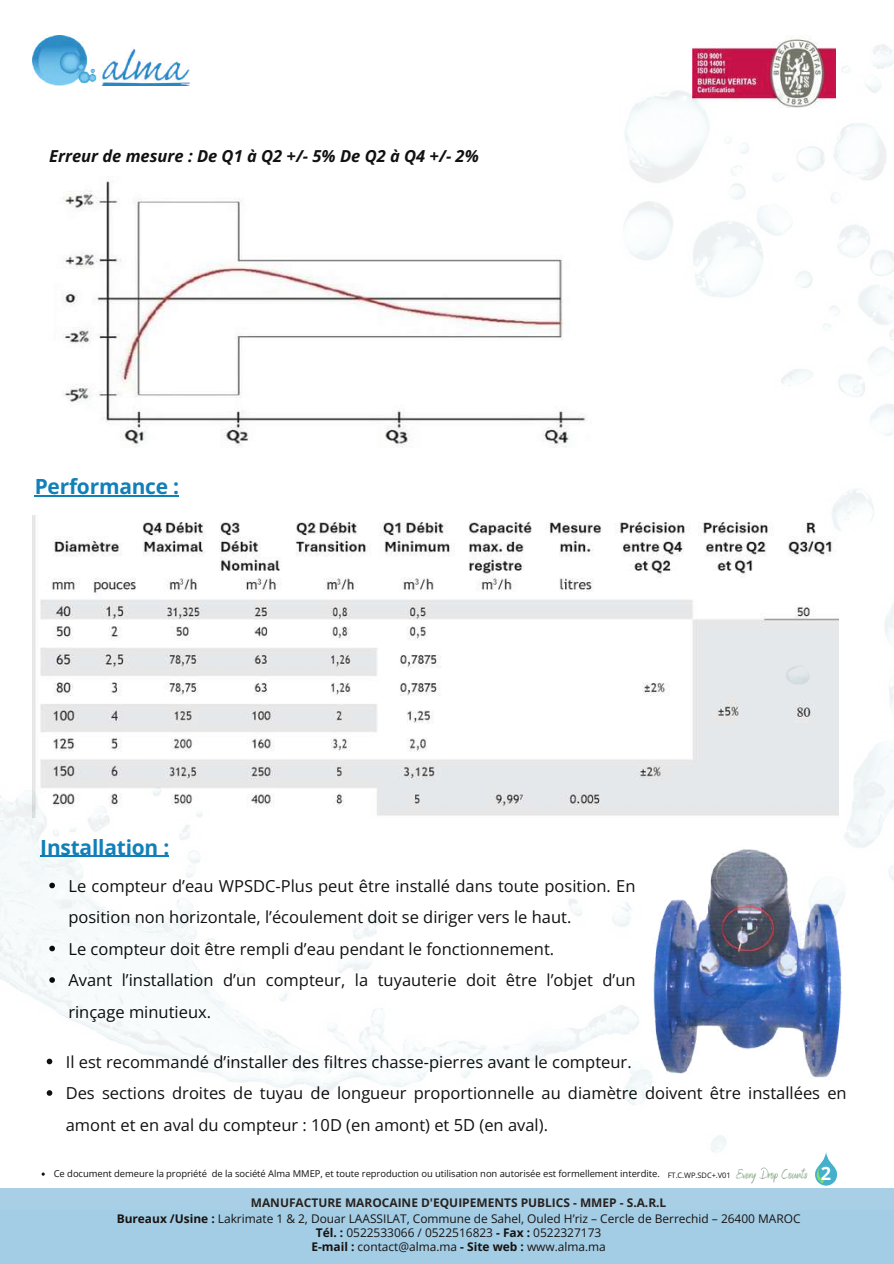
<style>
.page{position:relative;width:894px;height:1264px;background:#fff}
.page>*{position:absolute;margin:0;border:0;box-sizing:border-box;transform-origin:0 0}
.t1{font:700 20.85px "Open Sans";letter-spacing:-.01em;color:#0077b5}
.t2{font:700 18.15px "Open Sans";color:#fefefe}
.t3{font:16.5px/31.5px "Open Sans";color:#000}
.t4{font:italic 700 16.5px "Open Sans";color:#000}
.t5{font:12px/15.6px "Open Sans";color:#181310;text-align:center}
.t6{font:9.45px "Open Sans";letter-spacing:-.005em;color:#000}
.s1{font-size:7.5px}
.s2{font-weight:700}
</style>
<div class="page">
<div style="left:0;top:1188px;width:893px;height:75px;background:#a3cce5"></div>
<img style="left:0;top:35px;width:893px;height:1151px">
<p class="t4" style="left:49px;top:144px;width:431px">Erreur de mesure : De Q1 à Q2 +/- 5% De Q2 à Q4 +/- 2%</p>
<p class="t1" style="left:35px;top:471px;width:146px">Performance :</p>
<p class="t1" style="left:40px;top:832px;width:130px">Installation :</p>
<p class="t3" style="left:68px;top:869px;width:568px">Le compteur d’eau WPSDC-Plus peut être installé dans toute position. En position non horizontale, l’écoulement doit se diriger vers le haut.<br>Le compteur doit être rempli d’eau pendant le fonctionnement.<br>Avant l’installation d’un compteur, la tuyauterie doit être l’objet d’un rinçage minutieux.</p>
<p class="t3" style="left:66px;top:1045px;width:782px">Il est recommandé d’installer des filtres chasse-pierres avant le compteur.<br>Des sections droites de tuyau de longueur proportionnelle au diamètre doivent être installées en amont et en aval du compteur : 10D (en amont) et 5D (en aval).</p>
<p class="t6" style="left:54px;top:1167px;width:678px">Ce document demeure la propriété de la société Alma MMEP, et toute reproduction ou utilisation non autorisée est formellement interdite. <span class="s1">FT.C.WP.SDC+.V01</span></p>
<p class="t2" style="left:820px;top:1160px;width:12px">2</p>
<p class="t5" style="left:117px;top:1194px;width:685px"><span class="s2">MANUFACTURE MAROCAINE D'EQUIPEMENTS PUBLICS - MMEP - S.A.R.L<br>Bureaux /Usine :</span> Lakrimate 1 &amp; 2, Douar LAASSILAT, Commune de Sahel, Ouled H’riz – Cercle de Berrechid – 26400 MAROC</p>
<p class="t5" style="left:311px;top:1225px;width:296px;line-height:14.2px"><span class="s2">Tél. :</span> 0522533066 / 0522516823 <span class="s2">- Fax :</span> 0522327173<br><span class="s2">E-mail :</span> contact@alma.ma <span class="s2">- Site web :</span> www.alma.ma</p>
</div>
